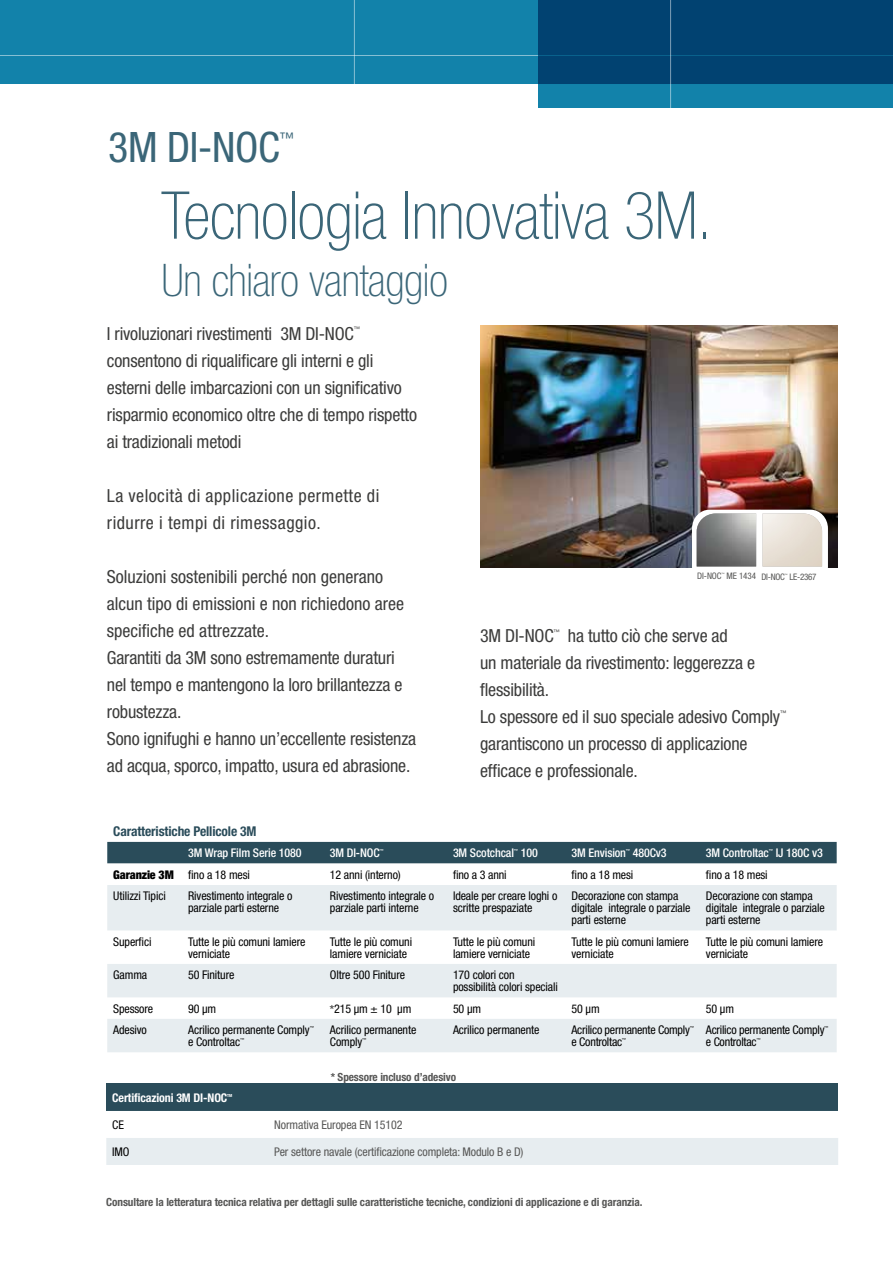
<style>
.page{position:relative;width:893px;height:1263px;background:#fff}
.page>*{position:absolute;margin:0;border:0;box-sizing:border-box;transform-origin:0 0}
.t1{font:100 condensed 66px "Helvetica Neue";letter-spacing:-.01em;color:#3b6678}
.t2{font:100 condensed 45px "Helvetica Neue";letter-spacing:-.01em;color:#3b6678}
.t3{font:condensed 42px "Helvetica Neue";letter-spacing:-.01em;color:#3b6678}
.t4{font:condensed 18px/27px "Helvetica Neue";letter-spacing:-.01em;color:#3c3c3b}
.t5{font:condensed 18px/27px "Helvetica Neue";letter-spacing:.025em;color:#3c3c3b}
.t6{font:condensed 14.7px "Helvetica Neue";color:#3b6678}
.t7{font:700 condensed 13.5px "Helvetica Neue";letter-spacing:-.01em;color:#2a4c5a}
.t8{font:condensed 12px/12px "Helvetica Neue";letter-spacing:-.01em;color:#000}
.t9{font:500 condensed 12px "Helvetica Neue";letter-spacing:-.01em;color:#fff}
.t10{font:condensed 12px "Helvetica Neue";letter-spacing:-.01em;color:#575756}
.t11{font:700 condensed 12px "Helvetica Neue";letter-spacing:-.01em;color:#fff}
.t12{font:700 condensed 11.25px "Helvetica Neue";letter-spacing:-.01em;color:#575756}
.t13{font:condensed 9px "Helvetica Neue";letter-spacing:-.02em;color:#575756}
.t14{font:condensed 6.3px "Helvetica Neue";color:#3c3c3b}
.t15{font:condensed 4.2px "Helvetica Neue";color:#000}
.t16{font:500 condensed 4.2px "Helvetica Neue";color:#fff}
.t17{font:700 condensed 4.2px "Helvetica Neue";color:#fff}
.t18{font:condensed 3.15px "Helvetica Neue";color:#575756}
.s1{font-weight:900}
.s2{font-weight:700;font-size:11.25px;color:#575756}
</style>
<div class="page">
<div style="left:0;top:0;width:538px;height:84px;background:#1282aa"></div>
<hr style="left:0;top:55px;width:893px;height:1px;background:#fff">
<svg style="left:538px;top:0;width:355px;height:108px;background:#04507d"></svg>
<hr style="left:670px;top:0;width:1px;height:156px;background:#fff">
<hr style="left:354px;top:0;width:1px;height:117px;background:#fff">
<img style="left:480px;top:325px;width:358px;height:243px">
<svg style="left:692px;top:510px;width:136px;height:58px"></svg>
<img style="left:697px;top:513px;width:59px;height:53px">
<div style="left:106px;top:1084px;width:732px;height:27px;background:#2a4c5a"></div>
<div style="left:106px;top:1138px;width:732px;height:27px;background:#e7edf0"></div>
<div style="left:107px;top:842px;width:730px;height:21px;background:#2a4c5a"></div>
<svg style="left:107px;top:885px;width:730px;height:167px;fill:#e7edf0"></svg>
<h3 class="t3" style="left:108px;top:122px;width:173px">3M DI-NOC</h3>
<p class="t6" style="left:279px;top:129px;width:16px">™</p>
<h1 class="t1" style="left:161px;top:178px;width:553px">Tecnologia Innovativa 3M.</h1>
<h2 class="t2" style="left:161px;top:255px;width:288px">Un chiaro vantaggio</h2>
<h3 class="t4" style="left:107px;top:319px;width:249px">I rivoluzionari rivestimenti 3M DI-NOC</h3>
<p class="t14" style="left:354px;top:325px;width:8px">™</p>
<h3 class="t4" style="left:107px;top:346px;width:312px">consentono di riqualificare gli interni e gli esterni delle imbarcazioni con un significativo risparmio economico oltre che di tempo rispetto ai tradizionali metodi</h3>
<h3 class="t5" style="left:107px;top:481px;width:274px">La velocità di applicazione permette di ridurre i tempi di rimessaggio.</h3>
<p class="t4" style="left:107px;top:562px;width:311px">Soluzioni sostenibili perché non generano alcun tipo di emissioni e non richiedono aree specifiche ed attrezzate.<br>Garantiti da 3M sono estremamente duraturi nel tempo e mantengono la loro brillantezza e robustezza.<br>Sono ignifughi e hanno un’eccellente resistenza ad acqua, sporco, impatto, usura ed abrasione.</p>
<p class="t13" style="left:697px;top:571px;width:26px">DI-NOC</p>
<p class="t18" style="left:721px;top:572px;width:5px">™</p>
<p class="t13" style="left:727px;top:571px;width:60px">ME 1434 DI-NOC</p>
<p class="t18" style="left:785px;top:573px;width:5px">™</p>
<p class="t13" style="left:789px;top:571px;width:28px">LE-2367</p>
<h3 class="t4" style="left:480px;top:622px;width:302px;text-indent:88px">ha tutto ciò che serve ad<br>un materiale da rivestimento: leggerezza e flessibilità.<br>Lo spessore ed il suo speciale adesivo Comply</h3>
<h3 class="t4" style="left:480px;top:622px;width:75px">3M DI-NOC</h3>
<p class="t14" style="left:553px;top:628px;width:8px">™</p>
<p class="t14" style="left:780px;top:709px;width:8px">™</p>
<h3 class="t4" style="left:480px;top:730px;width:269px">garantiscono un processo di applicazione efficace e professionale.</h3>
<p class="t7" style="left:113px;top:823px;width:145px">Caratteristiche Pellicole 3M</p>
<p class="t9" style="left:188px;top:846px;width:115px">3M Wrap Film Serie 1080</p>
<p class="t9" style="left:330px;top:846px;width:51px">3M DI-NOC</p>
<p class="t16" style="left:379px;top:848px;width:6px">™</p>
<p class="t9" style="left:453px;top:846px;width:63px">3M Scotchcal</p>
<p class="t16" style="left:514px;top:848px;width:6px">™</p>
<p class="t9" style="left:521px;top:846px;width:19px">100</p>
<p class="t9" style="left:572px;top:846px;width:56px">3M Envision</p>
<p class="t16" style="left:626px;top:848px;width:6px">™</p>
<p class="t9" style="left:633px;top:846px;width:35px">480Cv3</p>
<p class="t9" style="left:706px;top:846px;width:64px">3M Controltac</p>
<p class="t16" style="left:769px;top:848px;width:6px">™</p>
<p class="t9" style="left:776px;top:846px;width:49px">IJ 180C v3</p>
<p class="t8" style="left:113px;top:868px;width:138px"><span class="s1">Garanzie 3M</span> fino a 18 mesi</p>
<p class="t8" style="left:330px;top:868px;width:72px">12 anni (interno)</p>
<p class="t8" style="left:453px;top:868px;width:55px">fino a 3 anni</p>
<p class="t8" style="left:572px;top:868px;width:63px">fino a 18 mesi</p>
<p class="t8" style="left:706px;top:868px;width:63px">fino a 18 mesi</p>
<p class="t8" style="left:113px;top:890px;width:54px">Utilizzi Tipici</p>
<p class="t8" style="left:188px;top:890px;width:106px">Rivestimento integrale o parziale parti esterne</p>
<p class="t8" style="left:330px;top:890px;width:106px">Rivestimento integrale o parziale parti interne</p>
<p class="t8" style="left:453px;top:890px;width:106px">Ideale per creare loghi o scritte prespaziate</p>
<p class="t8" style="left:572px;top:890px;width:120px">Decorazione con stampa digitale integrale o parziale parti esterne</p>
<p class="t8" style="left:706px;top:890px;width:120px">Decorazione con stampa digitale integrale o parziale parti esterne</p>
<p class="t8" style="left:113px;top:936px;width:40px">Superfici</p>
<p class="t8" style="left:188px;top:936px;width:119px">Tutte le più comuni lamiere verniciate</p>
<p class="t8" style="left:330px;top:936px;width:84px">Tutte le più comuni lamiere verniciate</p>
<p class="t8" style="left:453px;top:936px;width:84px">Tutte le più comuni lamiere verniciate</p>
<p class="t8" style="left:572px;top:936px;width:119px">Tutte le più comuni lamiere verniciate</p>
<p class="t8" style="left:706px;top:936px;width:119px">Tutte le più comuni lamiere verniciate</p>
<p class="t8" style="left:113px;top:969px;width:35px">Gamma</p>
<p class="t8" style="left:188px;top:969px;width:48px">50 Finiture</p>
<p class="t8" style="left:330px;top:969px;width:77px">Oltre 500 Finiture</p>
<p class="t8" style="left:453px;top:969px;width:106px">170 colori con possibilità colori speciali</p>
<p class="t8" style="left:113px;top:1002px;width:42px">Spessore</p>
<p class="t8" style="left:188px;top:1002px;width:30px">90 µm</p>
<p class="t8" style="left:330px;top:1002px;width:83px"><span class="s2">*</span>215 µm ± 10 µm</p>
<p class="t8" style="left:453px;top:1002px;width:30px">50 µm</p>
<p class="t8" style="left:572px;top:1002px;width:30px">50 µm</p>
<p class="t8" style="left:706px;top:1002px;width:30px">50 µm</p>
<p class="t8" style="left:113px;top:1024px;width:35px">Adesivo</p>
<p class="t8" style="left:188px;top:1024px;width:123px">Acrilico permanente Comply</p>
<p class="t15" style="left:310px;top:1025px;width:6px">™</p>
<p class="t8" style="left:188px;top:1036px;width:53px">e Controltac</p>
<p class="t15" style="left:240px;top:1037px;width:6px">™</p>
<p class="t8" style="left:453px;top:1024px;width:88px">Acrilico permanente</p>
<p class="t8" style="left:572px;top:1024px;width:120px">Acrilico permanente Comply</p>
<p class="t15" style="left:690px;top:1025px;width:6px">™</p>
<p class="t8" style="left:572px;top:1036px;width:52px">e Controltac</p>
<p class="t15" style="left:622px;top:1037px;width:6px">™</p>
<p class="t8" style="left:706px;top:1024px;width:120px">Acrilico permanente Comply</p>
<p class="t15" style="left:824px;top:1025px;width:6px">™</p>
<p class="t8" style="left:706px;top:1036px;width:52px">e Controltac</p>
<p class="t15" style="left:756px;top:1037px;width:6px">™</p>
<p class="t8" style="left:330px;top:1024px;width:88px">Acrilico permanente<br>Comply</p>
<p class="t15" style="left:362px;top:1037px;width:6px">™</p>
<p class="t12" style="left:331px;top:1070px;width:127px">* Spessore incluso d’adesivo</p>
<p class="t11" style="left:112px;top:1090px;width:117px">Certificazioni 3M DI-NOC</p>
<p class="t17" style="left:227px;top:1093px;width:7px">TM</p>
<p class="t8" style="left:112px;top:1119px;width:13px">CE</p>
<p class="t10" style="left:274px;top:1118px;width:130px">Normativa Europea EN 15102</p>
<p class="t8" style="left:112px;top:1146px;width:19px">IMO</p>
<p class="t10" style="left:274px;top:1145px;width:251px">Per settore navale (certificazione completa: Modulo B e D)</p>
<p class="t12" style="left:106px;top:1195px;width:538px">Consultare la letteratura tecnica relativa per dettagli sulle caratteristiche tecniche, condizioni di applicazione e di garanzia.</p>
</div>
